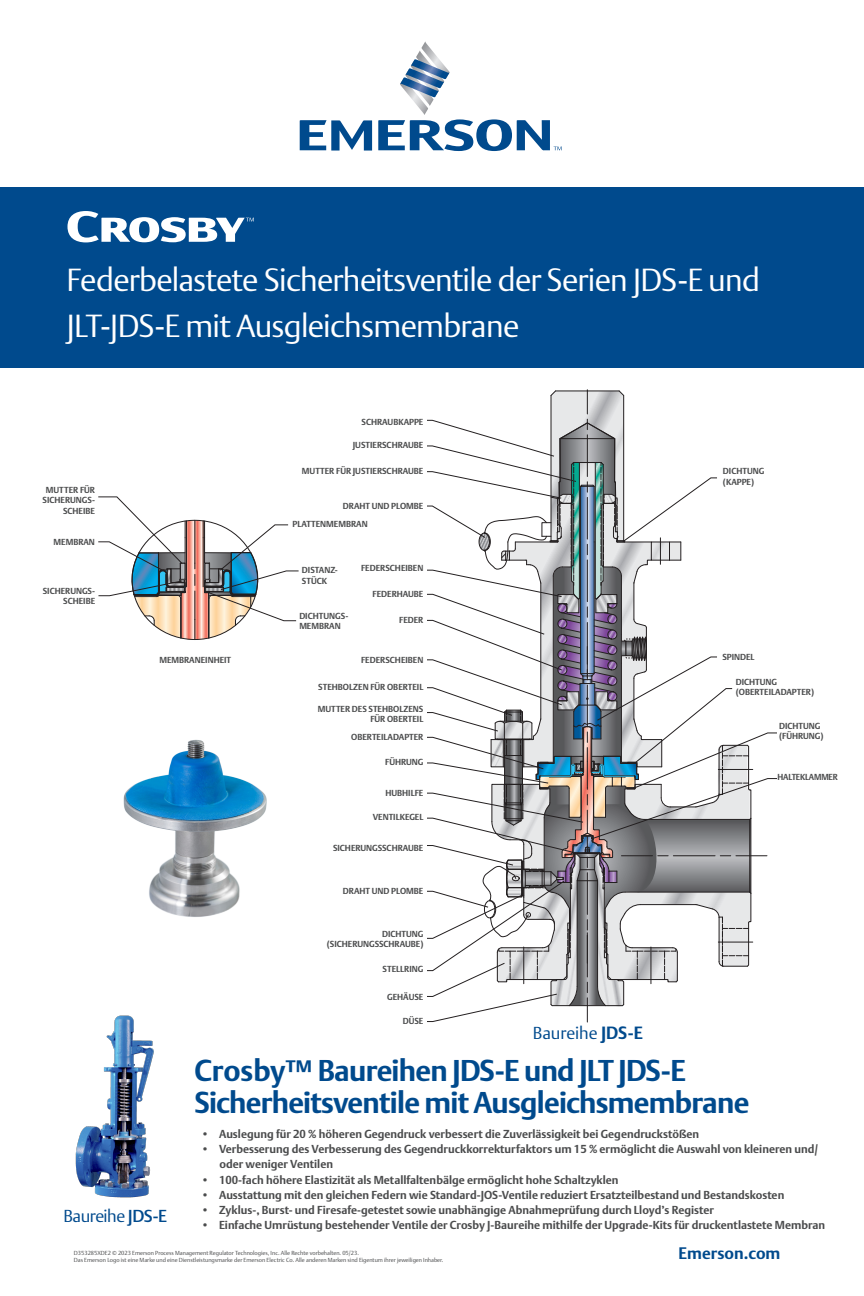
<style>
.page{position:relative;width:864px;height:1296px;background:#fff}
.page>*{position:absolute;margin:0;border:0;box-sizing:border-box;transform-origin:0 0}
.t1{font:300 31.75px "DTL Argo T";letter-spacing:-.02em;color:#fff}
.t2{font:700 29.25px "DTL Argo T";letter-spacing:-.025em;color:#004a8d}
.t3{font:300 17.25px "DTL Argo T";letter-spacing:-.02em;color:#004a8d}
.t4{font:300 17.25px "DTL Argo T";color:#004a8d}
.t5{font:700 16.25px "DTL Argo T";color:#004a8d}
.t6{font:700 11.25px "DTL Argo T";color:#4b4c4d}
.t7{font:700 9.8px "Arial";color:#231f20}
.t8{font:700 8.5px/10.2px "DTL Argo T";color:#4b4c4d}
.t9{font:700 8.5px "DTL Argo T";letter-spacing:-.02em;color:#4b4c4d}
.t10{font:300 5.8px "DTL Argo T";color:#4b4c4d}
.s1{font-weight:700}
.s2{font-weight:500}
</style>
<div class="page">
<div style="left:0;top:188px;width:864px;height:180px;background:#004a8d"></div>
<svg style="left:300px;top:120px;width:72px;height:31px"></svg>
<svg style="left:378px;top:41px;width:184px;height:110px"></svg>
<svg style="left:68px;top:211px;width:186px;height:31px"></svg>
<img style="left:75px;top:1015px;width:79px;height:183px">
<svg style="left:427px;top:390px;width:350px;height:633px"></svg>
<svg style="left:98px;top:496px;width:201px;height:144px"></svg>
<img style="left:123px;top:739px;width:144px;height:178px">
<p class="t1" style="left:67px;top:261px;width:695px">Federbelastete Sicherheitsventile der Serien JDS-E und</p>
<p class="t1" style="left:67px;top:307px;width:455px">JLT-JDS-E mit Ausgleichsmembrane</p>
<p class="t8" style="left:43px;top:485px;width:54px;text-align:right">MUTTER FÜR<br>SICHERUNGS-<br>SCHEIBE</p>
<p class="t8" style="left:54px;top:537px;width:43px">MEMBRAN</p>
<p class="t8" style="left:43px;top:586px;width:54px;text-align:right">SICHERUNGS-<br>SCHEIBE</p>
<p class="t8" style="left:159px;top:655px;width:73px">MEMBRANEINHEIT</p>
<p class="t7" style="left:406px;top:413px;width:12px">40</p>
<p class="t7" style="left:406px;top:439px;width:12px">24</p>
<p class="t7" style="left:406px;top:465px;width:12px">25</p>
<p class="t8" style="left:362px;top:416px;width:63px">SCHRAUBKAPPE</p>
<p class="t8" style="left:353px;top:440px;width:72px">JUSTIERSCHRAUBE</p>
<p class="t8" style="left:302px;top:466px;width:123px">MUTTER FÜR JUSTIERSCHRAUBE</p>
<p class="t8" style="left:343px;top:501px;width:82px">DRAHT UND PLOMBE</p>
<p class="t7" style="left:406px;top:499px;width:12px">34</p>
<p class="t8" style="left:293px;top:519px;width:77px">PLATTENMEMBRAN</p>
<p class="t8" style="left:361px;top:563px;width:64px">FEDERSCHEIBEN</p>
<p class="t7" style="left:407px;top:563px;width:12px">19</p>
<p class="t8" style="left:302px;top:565px;width:37px">DISTANZ-<br>STÜCK</p>
<p class="t8" style="left:299px;top:611px;width:50px">DICHTUNGS-<br>MEMBRAN</p>
<p class="t7" style="left:407px;top:587px;width:12px">20</p>
<p class="t7" style="left:407px;top:613px;width:12px">20</p>
<p class="t8" style="left:372px;top:589px;width:52px">FEDERHAUBE</p>
<p class="t8" style="left:399px;top:615px;width:26px">FEDER</p>
<p class="t8" style="left:361px;top:655px;width:64px">FEDERSCHEIBEN</p>
<p class="t8" style="left:318px;top:682px;width:107px">STEHBOLZEN FÜR OBERTEIL</p>
<p class="t8" style="left:318px;top:704px;width:107px;text-align:right">MUTTER DES STEHBOLZENS<br>FÜR OBERTEIL</p>
<p class="t8" style="left:385px;top:757px;width:40px">FÜHRUNG</p>
<p class="t8" style="left:385px;top:788px;width:40px">HUBHILFE</p>
<p class="t8" style="left:373px;top:812px;width:52px">VENTILKEGEL</p>
<p class="t7" style="left:407px;top:653px;width:12px">19</p>
<p class="t7" style="left:407px;top:681px;width:12px">21</p>
<p class="t7" style="left:407px;top:705px;width:12px">22</p>
<p class="t7" style="left:407px;top:730px;width:12px">23</p>
<p class="t7" style="left:407px;top:756px;width:12px">15</p>
<p class="t7" style="left:410px;top:786px;width:7px">5</p>
<p class="t7" style="left:410px;top:811px;width:7px">8</p>
<p class="t7" style="left:410px;top:838px;width:7px">4</p>
<p class="t8" style="left:351px;top:732px;width:74px">OBERTEILADAPTER</p>
<p class="t8" style="left:333px;top:842px;width:92px">SICHERUNGSSCHRAUBE</p>
<p class="t7" style="left:407px;top:884px;width:12px">34</p>
<p class="t7" style="left:407px;top:931px;width:12px">27</p>
<p class="t8" style="left:343px;top:886px;width:82px">DRAHT UND PLOMBE</p>
<p class="t8" style="left:327px;top:929px;width:98px;text-align:right">DICHTUNG (SICHERUNGSSCHRAUBE)</p>
<p class="t8" style="left:383px;top:964px;width:42px">STELLRING</p>
<p class="t7" style="left:410px;top:963px;width:7px">4</p>
<p class="t8" style="left:387px;top:992px;width:38px">GEHÄUSE</p>
<p class="t8" style="left:403px;top:1016px;width:22px">DÜSE</p>
<p class="t7" style="left:410px;top:989px;width:7px">1</p>
<p class="t7" style="left:410px;top:1014px;width:7px">2</p>
<p class="t8" style="left:723px;top:466px;width:43px">DICHTUNG (KAPPE)</p>
<p class="t8" style="left:722px;top:652px;width:34px">SPINDEL</p>
<p class="t8" style="left:736px;top:677px;width:43px">DICHTUNG</p>
<p class="t8" style="left:736px;top:687px;width:80px">(OBERTEILADAPTER)</p>
<p class="t8" style="left:779px;top:721px;width:46px">DICHTUNG (FÜHRUNG)</p>
<p class="t9" style="left:778px;top:772px;width:62px">HALTEKLAMMER</p>
<p class="t4" style="left:533px;top:1023px;width:111px">Baureihe <span class="s1">JDS-E</span></p>
<p class="t2" style="left:194px;top:1053px;width:493px">Crosby™ Baureihen JDS-E und JLT JDS-E</p>
<p class="t2" style="left:194px;top:1085px;width:557px">Sicherheitsventile mit Ausgleichsmembrane</p>
<p class="t3" style="left:63px;top:1205px;width:105px">Baureihe <span class="s2">JDS-E</span></p>
<p class="t6" style="left:201px;top:1127px;width:500px">• Auslegung für 20 % höheren Gegendruck verbessert die Zuverlässigkeit bei Gegendruckstößen</p>
<p class="t6" style="left:201px;top:1142px;width:619px">• Verbesserung des Verbesserung des Gegendruckkorrekturfaktors um 15 % ermöglicht die Auswahl von kleineren und/</p>
<p class="t6" style="left:220px;top:1158px;width:115px">oder weniger Ventilen</p>
<p class="t6" style="left:201px;top:1173px;width:419px">• 100-fach höhere Elastizität als Metallfaltenbälge ermöglicht hohe Schaltzyklen</p>
<p class="t6" style="left:201px;top:1188px;width:585px">• Ausstattung mit den gleichen Federn wie Standard-JOS-Ventile reduziert Ersatzteilbestand und Bestandskosten</p>
<p class="t6" style="left:201px;top:1203px;width:514px">• Zyklus-, Burst- und Firesafe-getestet sowie unabhängige Abnahmeprüfung durch Lloyd’s Register</p>
<p class="t6" style="left:201px;top:1219px;width:625px">• Einfache Umrüstung bestehender Ventile der Crosby J-Baureihe mithilfe der Upgrade-Kits für druckentlastete Membran</p>
<p class="t10" style="left:74px;top:1249px;width:287px">D353285XDE2 © 2023 Emerson Process Management Regulator Technologies, Inc. Alle Rechte vorbehalten. 05/23.</p>
<p class="t10" style="left:74px;top:1256px;width:371px">Das Emerson Logo ist eine Marke und eine Dienstleistungsmarke der Emerson Electric Co. Alle anderen Marken sind Eigentum ihrer jeweiligen Inhaber.</p>
<p class="t5" style="left:679px;top:1244px;width:103px">Emerson.com</p>
</div>
